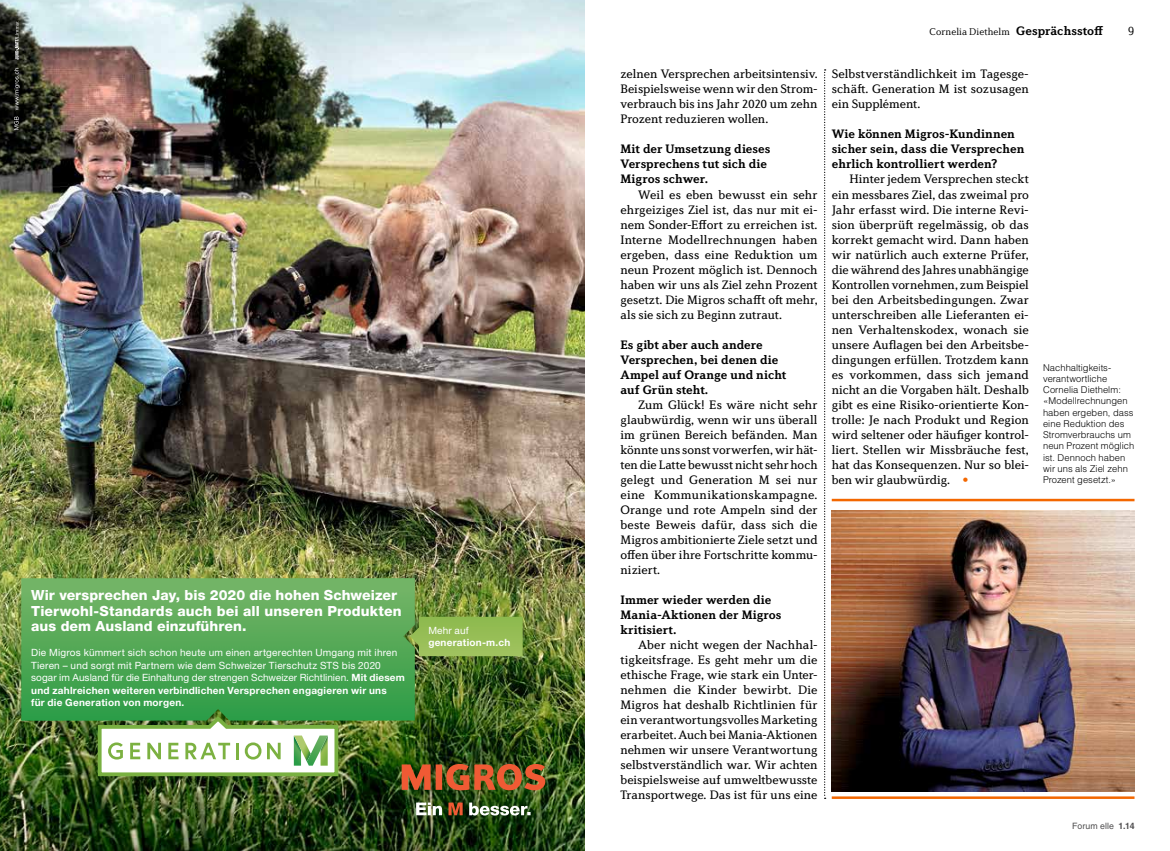
<style>
.page{position:relative;width:1170px;height:851px;background:#fff}
.page>*{position:absolute;margin:0;border:0;box-sizing:border-box;transform-origin:0 0}
.t1{font:800 14px/15.5px "Helvetica Neue";letter-spacing:.005em;color:#fff}
.t2{font:12.5px/15px "Diverda Serif LT Std";color:#000;text-align:justify}
.t3{font:700 12.5px/15px "Diverda Serif LT Std";color:#000}
.t4{font:300 12.5px "Diverda Serif LT Std";color:#000}
.t5{font:10px/12.5px "Helvetica Neue";letter-spacing:.015em;color:#fff}
.t6{font:300 10px "Diverda Serif LT Std";letter-spacing:.005em;color:#000}
.t7{font:700 10px "Helvetica Neue";letter-spacing:.025em;color:#fff}
.t8{font:300 9.38px/11.2px "Helvetica";letter-spacing:.005em;color:#000}
.t9{font:8.75px "Helvetica";letter-spacing:.015em;color:#4f4e4f}
.s1{font-weight:700}
.s2{font-weight:700;font-size:12.5px}
.s3{color:#f36700}
</style>
<div class="page">
<hr style="left:831px;top:796px;width:303px;height:2px;background:#f36700">
<hr style="left:831px;top:498px;width:303px;height:3px;background:#f36700">
<svg style="left:824px;top:69px;width:1px;height:729px"></svg>
<img style="left:831px;top:510px;width:303px;height:281px">
<img style="left:0;top:0;width:585px;height:850px">
<img style="left:401px;top:763px;width:144px;height:27px">
<svg style="left:469px;top:802px;width:61px;height:13px"></svg>
<svg style="left:448px;top:802px;width:14px;height:13px"></svg>
<svg style="left:416px;top:802px;width:26px;height:13px"></svg>
<svg style="left:15px;top:21px;width:4px;height:39px"></svg>
<svg style="left:14px;top:116px;width:5px;height:14px"></svg>
<svg style="left:14px;top:68px;width:6px;height:42px"></svg>
<svg style="left:96px;top:720px;width:244px;height:58px"></svg>
<img style="left:294px;top:761px;width:7px;height:4px">
<img style="left:294px;top:735px;width:13px;height:26px">
<img style="left:307px;top:735px;width:21px;height:30px">
<img style="left:415px;top:616px;width:107px;height:40px">
<img style="left:21px;top:578px;width:394px;height:142px">
<p class="t1" style="left:31px;top:587px;width:372px">Wir versprechen Jay, bis 2020 die hohen Schweizer<br>Tierwohl-Standards auch bei all unseren Produkten aus dem Ausland einzuführen.</p>
<p class="t5" style="left:31px;top:646px;width:375px">Die Migros kümmert sich schon heute um einen artgerechten Umgang mit ihren Tieren – und sorgt mit Partnern wie dem Schweizer Tierschutz STS bis 2020 sogar im Ausland für die Einhaltung der strengen Schweizer Richtlinien. <span class="s1">Mit diesem und zahlreichen weiteren verbindlichen Versprechen engagieren wir uns<br>für die Generation von morgen.</span></p>
<p class="t5" style="left:428px;top:623px;width:42px">Mehr auf</p>
<p class="t7" style="left:428px;top:636px;width:83px">generation-m.ch</p>
<p class="t2" style="left:620px;top:66px;width:199px">zelnen Versprechen arbeitsintensiv.<br>Beispielsweise wenn wir den Strom&shy;verbrauch bis ins Jahr 2020 um zehn Prozent reduzieren wollen.</p>
<p class="t3" style="left:620px;top:141px;width:151px">Mit der Umsetzung dieses<br>Versprechens tut sich die<br>Migros schwer.</p>
<p class="t2" style="left:620px;top:186px;width:199px;text-indent:18px">Weil es eben bewusst ein sehr ehrgeiziges Ziel ist, das nur mit ei&shy;nem Sonder-Effort zu erreichen ist.<br>Interne Modellrechnungen haben ergeben, dass eine Reduktion um neun Prozent möglich ist. Dennoch haben wir uns als Ziel zehn Prozent gesetzt. Die Migros schafft oft mehr, als sie sich zu Beginn zutraut.</p>
<p class="t3" style="left:620px;top:336px;width:167px">Es gibt aber auch andere<br>Versprechen, bei denen die<br>Ampel auf Orange und nicht auf Grün steht.</p>
<p class="t2" style="left:620px;top:396px;width:199px;text-indent:18px">Zum Glück! Es wäre nicht sehr glaubwürdig, wenn wir uns überall im grünen Bereich befänden. Man könnte uns sonst vorwerfen, wir hät&shy;ten die Latte bewusst nicht sehr hoch gelegt und Generation M sei nur eine Kommunikationskampagne.<br>Orange und rote Ampeln sind der beste Beweis dafür, dass sich die Migros ambitionierte Ziele setzt und offen über ihre Fortschritte kommu&shy;niziert.</p>
<p class="t3" style="left:620px;top:591px;width:162px">Immer wieder werden die<br>Mania-Aktionen der Migros kritisiert.</p>
<p class="t2" style="left:620px;top:636px;width:199px;text-indent:18px">Aber nicht wegen der Nachhal&shy;tigkeitsfrage. Es geht mehr um die ethische Frage, wie stark ein Unter&shy;nehmen die Kinder bewirbt. Die Migros hat deshalb Richtlinien für ein verantwortungsvolles Marketing erarbeitet. Auch bei Mania-Aktionen nehmen wir unsere Verantwortung selbstverständlich war. Wir achten beispielsweise auf umweltbewusste Transportwege. Das ist für uns eine</p>
<p class="t6" style="left:929px;top:26px;width:175px">Cornelia Diethelm <span class="s2">Gesprächsstoff</span></p>
<p class="t4" style="left:1127px;top:24px;width:8px">9</p>
<p class="t2" style="left:831px;top:66px;width:199px">Selbstverständlichkeit im Tagesge&shy;schäft. Generation M ist sozusagen ein Supplément.</p>
<p class="t3" style="left:831px;top:126px;width:194px">Wie können Migros-Kundinnen sicher sein, dass die Versprechen ehrlich kontrolliert werden?</p>
<p class="t2" style="left:831px;top:171px;width:199px;text-indent:18px">Hinter jedem Versprechen steckt ein messbares Ziel, das zweimal pro Jahr erfasst wird. Die interne Revi&shy;sion überprüft regelmässig, ob das korrekt gemacht wird. Dann haben wir natürlich auch externe Prüfer, die während des Jahres unabhängige Kontrollen vornehmen, zum Beispiel bei den Arbeitsbedingungen. Zwar unterschreiben alle Lieferanten ei&shy;nen Verhaltenskodex, wonach sie unsere Auflagen bei den Arbeitsbe&shy;dingungen erfüllen. Trotzdem kann es vorkommen, dass sich jemand nicht an die Vorgaben hält. Deshalb gibt es eine Risiko-orientierte Kon&shy;trolle: Je nach Produkt und Region wird seltener oder häufiger kontrol&shy;liert. Stellen wir Missbräuche fest, hat das Konsequenzen. Nur so blei&shy;ben wir glaubwürdig. <span class="s3">•</span></p>
<p class="t8" style="left:1042px;top:361px;width:93px">Nachhaltigkeits&shy;verantwortliche<br>Cornelia Diethelm: «Modellrechnungen haben ergeben, dass eine Reduktion des<br>Stromverbrauchs um neun Prozent möglich ist. Dennoch haben wir uns als Ziel zehn<br>Prozent gesetzt.»</p>
<p class="t9" style="left:1072px;top:820px;width:64px">Forum elle <span class="s1">1.14</span></p>
</div>
